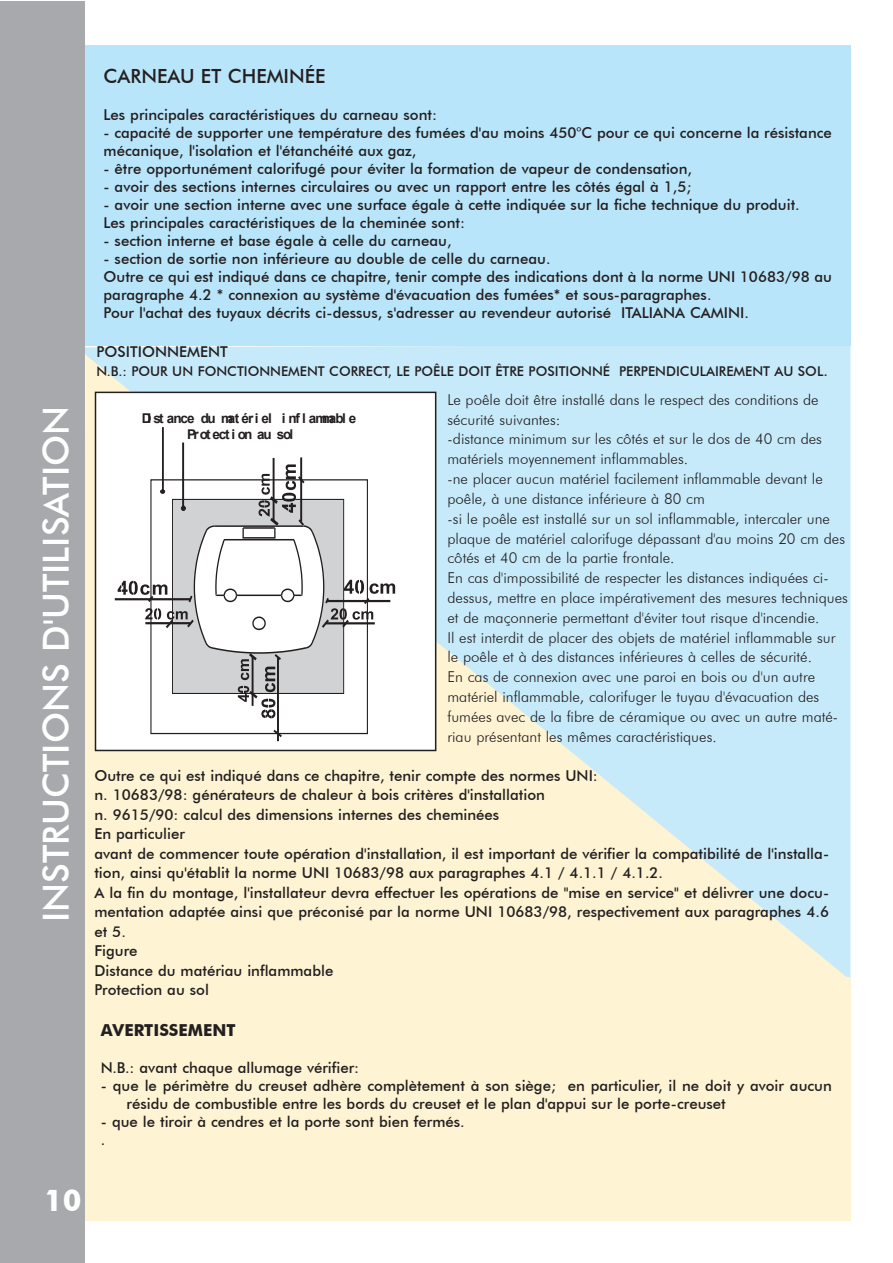
<style>
.page{position:relative;width:893px;height:1263px;background:#fff}
.page>*{position:absolute;margin:0;border:0;box-sizing:border-box;transform-origin:0 0}
.t1{font:500 36px "Futura BT";color:#fff}
.t2{font:700 30px "Futura BT";color:#fff}
.t3{font:500 19.5px "Futura BT";color:#231f20}
.t4{font:700 16.5px "Futura BT";color:#231f20}
.t5{font:500 15px/19.5px "Futura BT";color:#231f20}
.t6{font:300 15px/19.8px "Futura BT";color:#231f20}
.t7{font:500 13.5px "Futura BT";color:#231f20}
.t8{font:700 13.5px/16.2px "Arial";letter-spacing:-.115em;color:#231f20}
.s1{font-size:15px}
</style>
<div class="page">
<svg style="left:85px;top:346px;width:765px;height:631px;background:#ddede8"></svg>
<div style="left:79px;top:45px;width:771px;height:301px;background:#b9e5fa"></div>
<div style="left:95px;top:392px;width:341px;height:358px;background:#fff"></div>
<hr style="left:273px;top:458px;width:2px;height:63px;background:#231f20">
<hr style="left:300px;top:457px;width:2px;height:65px;background:#231f20">
<hr style="left:277px;top:657px;width:2px;height:84px;background:#231f20">
<hr style="left:182px;top:442px;width:2px;height:66px;background:#231f20">
<hr style="left:162px;top:427px;width:2px;height:64px;background:#231f20">
<hr style="left:115px;top:598px;width:75px;height:2px;background:#231f20">
<svg style="left:271px;top:729px;width:13px;height:9px"></svg>
<svg style="left:118px;top:464px;width:277px;height:254px"></svg>
<div style="left:95px;top:392px;width:341px;height:359px;border:2px solid #231f20"></div>
<div style="left:84px;top:977px;width:766px;height:243px;background:#fef3d2"></div>
<div style="left:0;top:1px;width:85px;height:1262px;background:#a8a9ad"></div>
<h1 class="t1" style="left:34px;top:922px;width:517px;rotate:-90deg">INSTRUCTIONS D'UTILISATION</h1>
<h3 class="t3" style="left:104px;top:64px;width:223px">CARNEAU ET CHEMINÉE</h3>
<p class="t5" style="left:104px;top:105px;width:335px">Les principales caractéristiques du carneau sont:</p>
<p class="t5" style="left:104px;top:124px;width:730px;line-height:18px">- capacité de supporter une température des fumées d'au moins 450°C pour ce qui concerne la résistance mécanique, l'isolation et l'étanchéité aux gaz,</p>
<p class="t5" style="left:104px;top:159px;width:590px">- être opportunément calorifugé pour éviter la formation de vapeur de condensation,</p>
<p class="t5" style="left:104px;top:177px;width:589px">- avoir des sections internes circulaires ou avec un rapport entre les côtés égal à 1,5;</p>
<p class="t5" style="left:104px;top:196px;width:698px;line-height:18px">- avoir une section interne avec une surface égale à cette indiquée sur la fiche technique du produit.<br>Les principales caractéristiques de la cheminée sont:</p>
<p class="t5" style="left:104px;top:231px;width:349px">- section interne et base égale à celle du carneau,</p>
<p class="t5" style="left:104px;top:250px;width:730px;line-height:18px">- section de sortie non inférieure au double de celle du carneau.<br>Outre ce qui est indiqué dans ce chapitre, tenir compte des indications dont à la norme UNI 10683/98 au paragraphe 4.2 * connexion au système d'évacuation des fumées* et sous-paragraphes.<br>Pour l'achat des tuyaux décrits ci-dessus, s'adresser au revendeur autorisé ITALIANA CAMINI.</p>
<p class="t5" style="left:97px;top:341px;width:133px">POSITIONNEMENT</p>
<p class="t7" style="left:97px;top:363px;width:733px">N.B.: POUR UN FONCTIONNEMENT CORRECT, LE POÊLE DOIT ÊTRE POSITIONNÉ PERPENDICULAIREMENT AU SOL<span class="s1">.</span></p>
<p class="t8" style="left:187px;top:410px;width:171px;text-indent:-45px">Di st ance du mat ér i el i nf l ammabl e<br>Pr ot ect i on au sol</p>
<p class="t6" style="left:447px;top:389px;width:402px">Le poêle doit être installé dans le respect des conditions de sécurité suivantes:<br>-distance minimum sur les côtés et sur le dos de 40 cm des matériels moyennement inflammables.<br>-ne placer aucun matériel facilement inflammable devant le poêle, à une distance inférieure à 80 cm<br>-si le poêle est installé sur un sol inflammable, intercaler une plaque de matériel calorifuge dépassant d'au moins 20 cm des côtés et 40 cm de la partie frontale.<br>En cas d'impossibilité de respecter les distances indiquées ci&shy;dessus, mettre en place impérativement des mesures techniques et de maçonnerie permettant d'éviter tout risque d'incendie.<br>Il est interdit de placer des objets de matériel inflammable sur le poêle et à des distances inférieures à celles de sécurité.<br>En cas de connexion avec une paroi en bois ou d'un autre matériel inflammable, calorifuger le tuyau d'évacuation des fumées avec de la fibre de céramique ou avec un autre maté&shy;riau présentant les mêmes caractéristiques.</p>
<p class="t5" style="left:94px;top:766px;width:736px">Outre ce qui est indiqué dans ce chapitre, tenir compte des normes UNI:<br>n. 10683/98: générateurs de chaleur à bois critères d'installation<br>n. 9615/90: calcul des dimensions internes des cheminées<br>En particulier<br>avant de commencer toute opération d'installation, il est important de vérifier la compatibilité de l'installa&shy;tion, ainsi qu'établit la norme UNI 10683/98 aux paragraphes 4.1 / 4.1.1 / 4.1.2.<br>A la fin du montage, l'installateur devra effectuer les opérations de "mise en service" et délivrer une docu&shy;mentation adaptée ainsi que préconisé par la norme UNI 10683/98, respectivement aux paragraphes 4.6 et 5.<br>Figure<br>Distance du matériau inflammable<br>Protection au sol</p>
<p class="t4" style="left:101px;top:1020px;width:136px">AVERTISSEMENT</p>
<p class="t5" style="left:101px;top:1058px;width:260px">N.B.: avant chaque allumage vérifier:</p>
<p class="t5" style="left:126px;top:1077px;width:707px;line-height:18px;text-indent:-26px">- que le périmètre du creuset adhère complètement à son siège; en particulier, il ne doit y avoir aucun résidu de combustible entre les bords du creuset et le plan d'appui sur le porte-creuset</p>
<p class="t5" style="left:101px;top:1113px;width:365px;line-height:18px">- que le tiroir à cendres et la porte sont bien fermés. .</p>
<h2 class="t2" style="left:44px;top:1182px;width:39px">10</h2>
</div>
